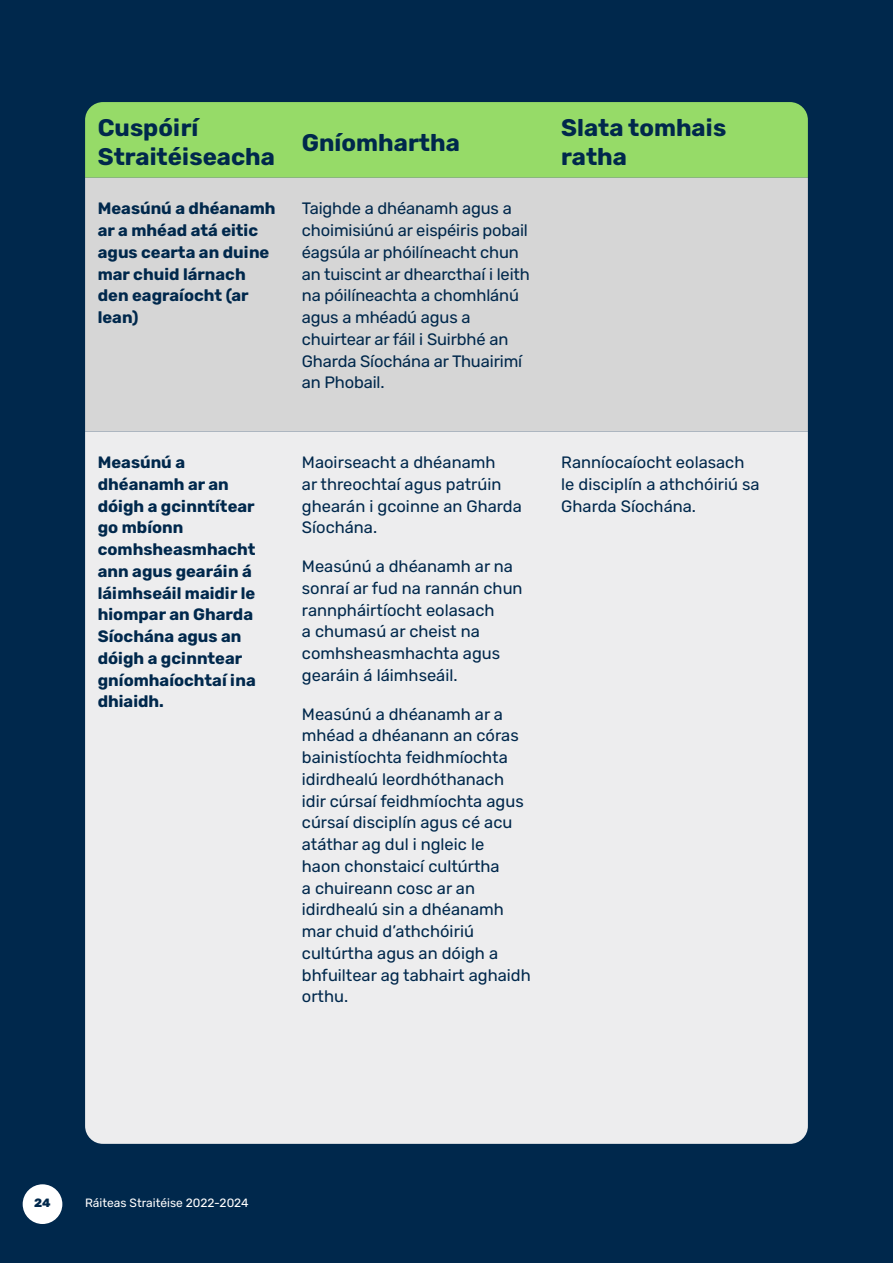
<style>
.page{position:relative;width:893px;height:1263px;background:#00284c}
.page>*{position:absolute;margin:0;border:0;box-sizing:border-box;transform-origin:0 0}
.t1{font:700 24px/28.8px "Rubik";color:#00284c}
.t2{font:16.5px/21.8px "Rubik";color:#00284c}
.t3{font:700 16.5px/21.8px "Rubik";color:#00284c}
.t4{font:12px "Rubik";color:#fff}
.t5{font:800 12px "Rubik";color:#00284c}
</style>
<div class="page">
<div style="left:85px;top:102px;width:723px;height:76px;background:#96db68"></div>
<div style="left:85px;top:178px;width:723px;height:253px;background:#d6d6d6"></div>
<div style="left:85px;top:431px;width:723px;height:713px;background:#ededee"></div>
<div style="left:23px;top:1184px;width:39px;height:40px;background:#fff;border-radius:50%"></div>
<p class="t1" style="left:98px;top:114px;width:179px">Cuspóirí<br>Straitéiseacha</p>
<p class="t1" style="left:302px;top:128px;width:159px">Gníomhartha</p>
<p class="t3" style="left:98px;top:198px;width:179px">Measúnú a dhéanamh ar a mhéad atá eitic agus cearta an duine mar chuid lárnach den eagraíocht (ar lean)</p>
<p class="t2" style="left:302px;top:198px;width:229px">Taighde a dhéanamh agus a choimisiúnú ar eispéiris pobail éagsúla ar phóilíneacht chun an tuiscint ar dhearcthaí i leith na póilíneachta a chomhlánú agus a mhéadú agus a chuirtear ar fáil i Suirbhé an<br>Gharda Síochána ar Thuairimí an Phobail.</p>
<p class="t3" style="left:98px;top:452px;width:160px">Measúnú a dhéanamh ar an dóigh a gcinntítear go mbíonn comhsheasmhacht ann agus gearáin á láimhseáil maidir le hiompar an Gharda<br>Síochána agus an dóigh a gcinntear gníomhaíochtaí ina dhiaidh.</p>
<p class="t2" style="left:302px;top:452px;width:221px">Maoirseacht a dhéanamh<br>ar threochtaí agus patrúin ghearán i gcoinne an Gharda<br>Síochána.</p>
<p class="t2" style="left:302px;top:556px;width:222px">Measúnú a dhéanamh ar na sonraí ar fud na rannán chun rannpháirtíocht eolasach<br>a chumasú ar cheist na comhsheasmhachta agus gearáin á láimhseáil.</p>
<p class="t2" style="left:302px;top:703px;width:230px">Measúnú a dhéanamh ar a mhéad a dhéanann an córas bainistíochta feidhmíochta idirdhealú leordhóthanach idir cúrsaí feidhmíochta agus cúrsaí disciplín agus cé acu atáthar ag dul i ngleic le<br>haon chonstaicí cultúrtha<br>a chuireann cosc ar an idirdhealú sin a dhéanamh mar chuid d’athchóiriú cultúrtha agus an dóigh a bhfuiltear ag tabhairt aghaidh orthu.</p>
<p class="t1" style="left:561px;top:114px;width:167px">Slata tomhais ratha</p>
<p class="t2" style="left:561px;top:452px;width:200px">Ranníocaíocht eolasach le disciplín a athchóiriú sa<br>Gharda Síochána.</p>
<p class="t5" style="left:34px;top:1196px;width:18px">24</p>
<p class="t4" style="left:85px;top:1196px;width:165px">Ráiteas Straitéise 2022-2024</p>
</div>
